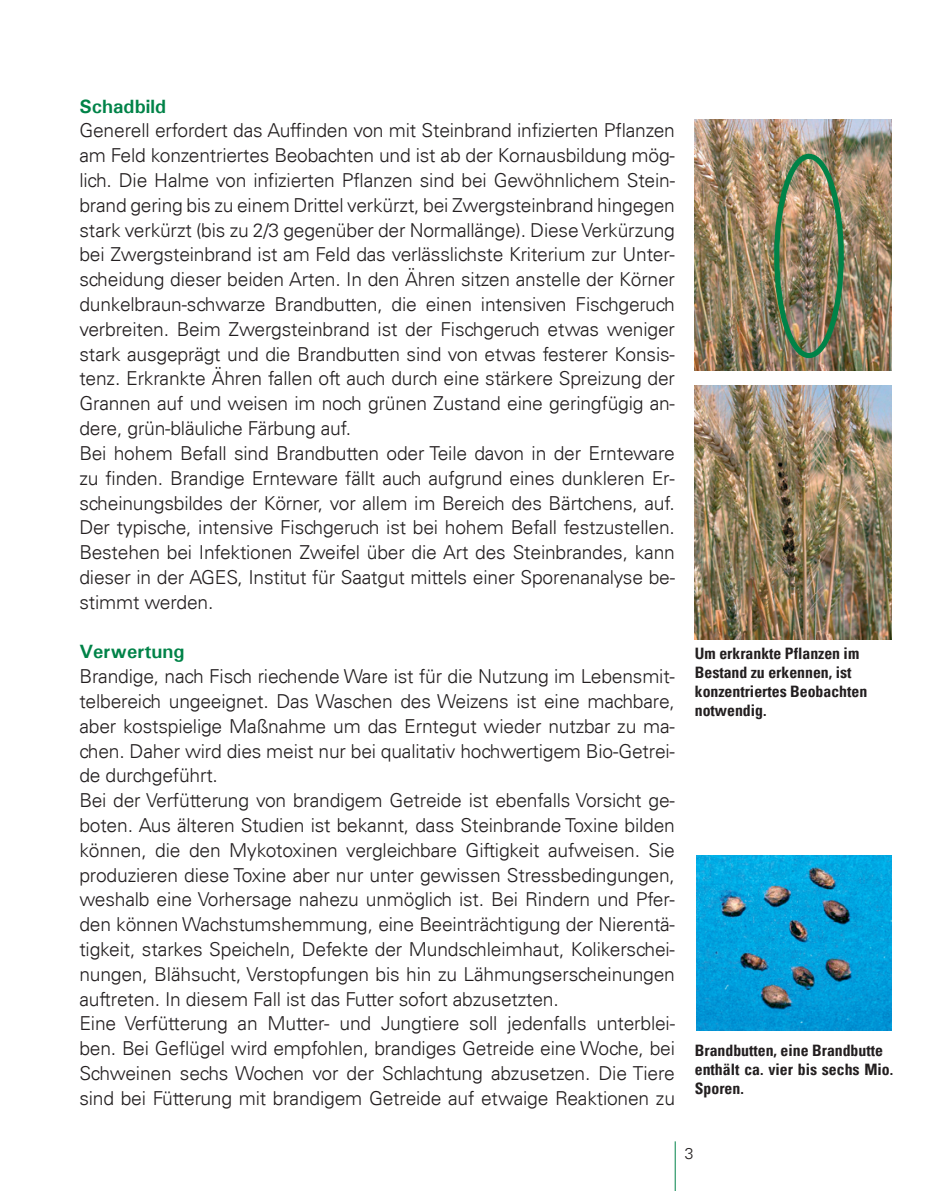
<style>
.page{position:relative;width:943px;height:1191px;background:#fff}
.page>*{position:absolute;margin:0;border:0;box-sizing:border-box;transform-origin:0 0}
.t1{font:300 19.25px/24.8px "Univers";letter-spacing:-.01em;color:#231f20}
.t2{font:700 19.25px "Univers";color:#008348}
.t3{font:700 condensed 15.75px/19.2px "Univers";color:#231f20}
.t4{font:300 15.75px "Univers";color:#231f20}
</style>
<div class="page">
<hr style="left:675px;top:1141px;width:1px;height:50px;background:#008348">
<img style="left:694px;top:119px;width:197px;height:251px">
<img style="left:696px;top:855px;width:195px;height:175px">
<img style="left:694px;top:385px;width:197px;height:254px">
<div style="left:774px;top:154px;width:69px;height:204px;border:5px solid #008348;border-radius:50%"></div>
<p class="t2" style="left:79px;top:94px;width:88px">Schadbild</p>
<p class="t1" style="left:79px;top:118px;width:597px">Generell erfordert das Auffinden von mit Steinbrand infizierten Pflanzen am Feld konzentriertes Beobachten und ist ab der Kornausbildung mög&shy;lich. Die Halme von infizierten Pflanzen sind bei Gewöhnlichem Stein&shy;brand gering bis zu einem Drittel verkürzt, bei Zwergsteinbrand hingegen stark verkürzt (bis zu 2/3 gegenüber der Normallänge). Diese Verkürzung bei Zwergsteinbrand ist am Feld das verlässlichste Kriterium zur Unter&shy;scheidung dieser beiden Arten. In den Ähren sitzen anstelle der Körner dunkelbraun-schwarze Brandbutten, die einen intensiven Fischgeruch verbreiten. Beim Zwergsteinbrand ist der Fischgeruch etwas weniger stark ausgeprägt und die Brandbutten sind von etwas festerer Konsis&shy;tenz. Erkrankte Ähren fallen oft auch durch eine stärkere Spreizung der Grannen auf und weisen im noch grünen Zustand eine geringfügig an&shy;dere, grün-bläuliche Färbung auf.<br>Bei hohem Befall sind Brandbutten oder Teile davon in der Ernteware zu finden. Brandige Ernteware fällt auch aufgrund eines dunkleren Er&shy;scheinungsbildes der Körner, vor allem im Bereich des Bärtchens, auf.<br>Der typische, intensive Fischgeruch ist bei hohem Befall festzustellen.<br>Bestehen bei Infektionen Zweifel über die Art des Steinbrandes, kann dieser in der AGES, Institut für Saatgut mittels einer Sporenanalyse be&shy;stimmt werden.</p>
<p class="t2" style="left:79px;top:639px;width:107px">Verwertung</p>
<p class="t1" style="left:79px;top:664px;width:597px">Brandige, nach Fisch riechende Ware ist für die Nutzung im Lebensmit&shy;telbereich ungeeignet. Das Waschen des Weizens ist eine machbare, aber kostspielige Maßnahme um das Erntegut wieder nutzbar zu ma&shy;chen. Daher wird dies meist nur bei qualitativ hochwertigem Bio-Getrei&shy;de durchgeführt.<br>Bei der Verfütterung von brandigem Getreide ist ebenfalls Vorsicht ge&shy;boten. Aus älteren Studien ist bekannt, dass Steinbrande Toxine bilden können, die den Mykotoxinen vergleichbare Giftigkeit aufweisen. Sie produzieren diese Toxine aber nur unter gewissen Stressbedingungen, weshalb eine Vorhersage nahezu unmöglich ist. Bei Rindern und Pfer&shy;den können Wachstumshemmung, eine Beeinträchtigung der Nierentä&shy;tigkeit, starkes Speicheln, Defekte der Mundschleimhaut, Kolikerschei&shy;nungen, Blähsucht, Verstopfungen bis hin zu Lähmungserscheinungen auftreten. In diesem Fall ist das Futter sofort abzusetzten.<br>Eine Verfütterung an Mutter- und Jungtiere soll jedenfalls unterblei&shy;ben. Bei Geflügel wird empfohlen, brandiges Getreide eine Woche, bei Schweinen sechs Wochen vor der Schlachtung abzusetzen. Die Tiere sind bei Fütterung mit brandigem Getreide auf etwaige Reaktionen zu</p>
<p class="t3" style="left:694px;top:643px;width:174px">Um erkrankte Pflanzen im<br>Bestand zu erkennen, ist konzentriertes Beobachten notwendig.</p>
<p class="t3" style="left:694px;top:1040px;width:200px">Brandbutten, eine Brandbutte enthält ca. vier bis sechs Mio.<br>Sporen.</p>
<p class="t4" style="left:685px;top:1144px;width:10px">3</p>
</div>
